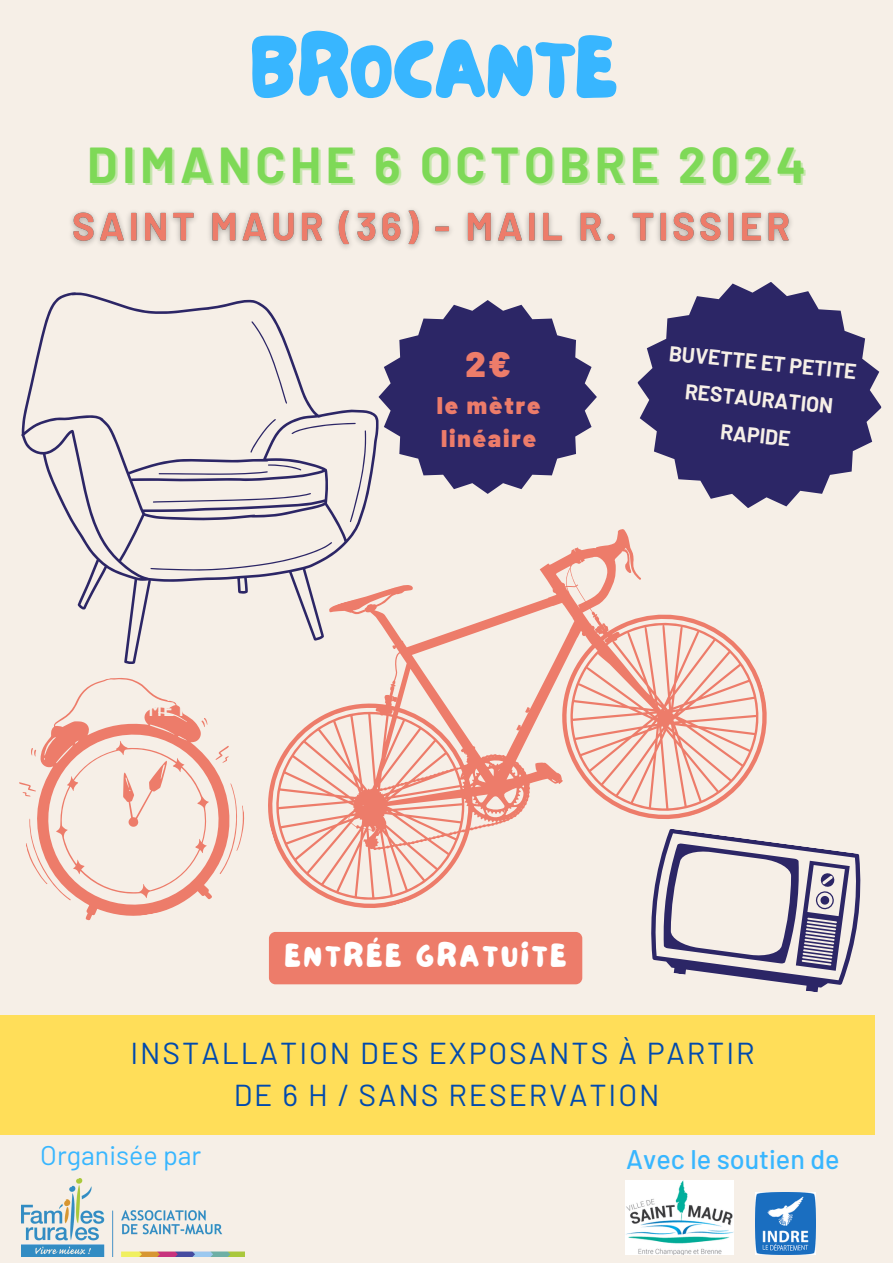
<style>
.page{position:relative;width:893px;height:1263px;background:#f6efe7}
.page>*{position:absolute;margin:0;border:0;box-sizing:border-box;transform-origin:0 0}
.t1{font:87.45px "NF Lepetitcochon Regular";color:#38b6ff}
.t2{font:700 49.35px "Barlow";letter-spacing:.095em;color:#7ed957}
.t3{font:900 35.33px "Barlow";color:#ed7c6a}
.t4{font:32.85px "NF Lepetitcochon Regular";letter-spacing:.1em;color:#fff}
.t5{font:30.22px/42.2px "Barlow";letter-spacing:.065em;color:#004aad;text-align:center}
.t6{font:500 26.92px "Barlow";color:#38b6ff}
.t7{font:26.92px "Barlow";color:#38b6ff}
.t8{font:900 24.08px/33.2px "Barlow";letter-spacing:.08em;color:#ed7c6a}
.t9{font:700 21px/36.5px "Barlow";color:#f6efe7;text-align:center}
</style>
<div class="page">
<svg style="left:64px;top:678px;width:125px;height:243px"></svg>
<svg style="left:19px;top:717px;width:195px;height:194px"></svg>
<div style="left:0;top:1015px;width:874px;height:120px;background:#ffde59"></div>
<svg style="left:214px;top:529px;width:553px;height:404px"></svg>
<svg style="left:21px;top:292px;width:357px;height:372px"></svg>
<svg style="left:378px;top:300px;width:218px;height:194px"></svg>
<svg style="left:637px;top:282px;width:244px;height:226px;fill:#2c2666"></svg>
<svg style="left:641px;top:827px;width:220px;height:165px"></svg>
<img style="left:626px;top:1180px;width:108px;height:74px">
<img style="left:755px;top:1192px;width:60px;height:62px">
<img style="left:21px;top:1178px;width:223px;height:79px">
<img style="left:71px;top:210px;width:720px;height:38px">
<div style="left:269px;top:932px;width:313px;height:52px;background:#ed7c6a;border-radius:7px"></div>
<p class="t1" style="left:251px;top:8px;width:368px">BROCANTE</p>
<p class="t2" style="left:87px;top:134px;width:720px">DIMANCHE 6 OCTOBRE 2024</p>
<p class="t3" style="left:465px;top:342px;width:47px">2€</p>
<p class="t8" style="left:437px;top:387px;width:105px">le mètre linéaire</p>
<h1 class="t9" style="left:671px;top:334px;width:190px;rotate:6deg">BUVETTE ET PETITE<br>RESTAURATION<br>RAPIDE</h1>
<h4 class="t4" style="left:285px;top:933px;width:283px">ENTRÉE GRATUITE</h4>
<p class="t5" style="left:130px;top:1031px;width:626px">INSTALLATION DES EXPOSANTS À PARTIR<br>DE 6 H / SANS RESERVATION</p>
<h4 class="t7" style="left:40px;top:1138px;width:163px">Organisée par</h4>
<h6 class="t6" style="left:626px;top:1142px;width:215px">Avec le soutien de</h6>
</div>
